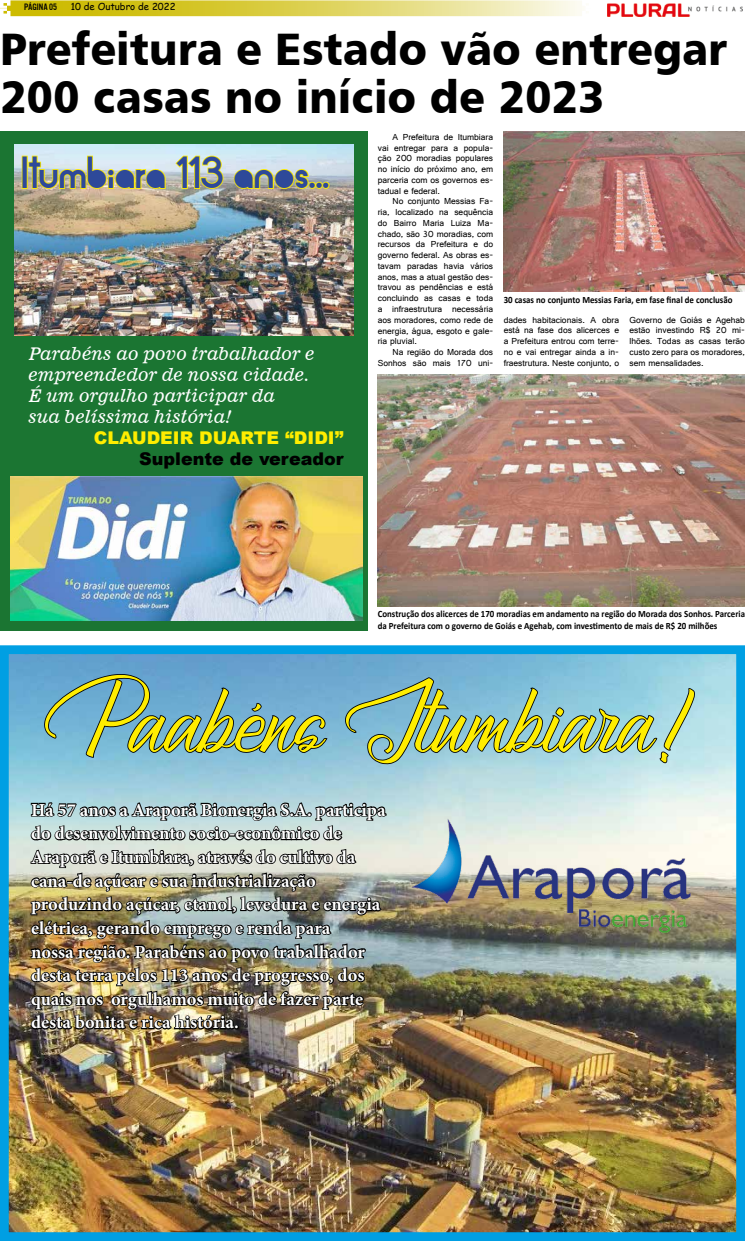
<style>
.page{position:relative;width:745px;height:1241px;background:#fff}
.page>*{position:absolute;margin:0;border:0;box-sizing:border-box;transform-origin:0 0}
.t1{font:100 105px "Athum";color:#ffed00}
.t2{font:45.5px/48.1px "Humanist 777 BT Black B";color:#000;scale:.95 1}
.t3{font:39.38px "Alpaca Solidify";color:#2e4999}
.t4{font:700 18.38px/23.6px "Minion Pro";color:#fff}
.t5{font:17.5px/21px "News 701 BT Italic A";color:#fff}
.t6{font:900 17.5px "Arial";color:#ffed00}
.t7{font:900 17.5px "Arial";color:#000}
.t8{font:700 9.62px/11.5px "Calibri";color:#000;scale:.92 1}
.t9{font:9.62px "Comic Sans MS";color:#000}
.t10{font:9.62px "U.S.101";color:#000}
.t11{font:9.19px/10.8px "Gautami";color:#000;text-align:justify}
</style>
<div class="page">
<div style="left:0;top:131px;width:367px;height:499px;background:#1b7532"></div>
<img style="left:14px;top:144px;width:339px;height:191px">
<svg style="left:0;top:0;width:582px;height:16px;background:#dfd462"></svg>
<img style="left:607px;top:3px;width:135px;height:14px">
<img style="left:10px;top:655px;width:724px;height:575px">
<div style="left:0;top:645px;width:744px;height:595px;border:9px solid #009fe3"></div>
<img style="left:396px;top:810px;width:329px;height:136px">
<svg style="left:42px;top:673px;width:285px;height:85px;background:#6195b3"></svg>
<svg style="left:30px;top:801px;width:358px;height:40px;background:#7b8c8d"></svg>
<img style="left:30px;top:847px;width:352px;height:183px">
<div style="left:22px;top:156px;width:6px;height:33px;border:2px solid #ffed00"></div>
<img style="left:27px;top:155px;width:139px;height:35px">
<svg style="left:174px;top:155px;width:50px;height:35px;background:#d6d691"></svg>
<svg style="left:233px;top:168px;width:97px;height:22px;background:#c9c98c"></svg>
<img style="left:10px;top:476px;width:352px;height:144px">
<img style="left:377px;top:375px;width:367px;height:189px">
<svg style="left:344px;top:564px;width:400px;height:201px"></svg>
<img style="left:503px;top:131px;width:241px;height:161px">
<img style="left:503px;top:281px;width:232px;height:11px">
<p class="t10" style="left:24px;top:2px;width:35px">PÁGINA 05</p>
<p class="t9" style="left:71px;top:0;width:106px">10 de Outubro de 2022</p>
<h2 class="t2" style="left:0;top:23px;width:766px">Prefeitura e Estado vão entregar<br>200 casas no início de 2023</h2>
<h3 class="t3" style="left:21px;top:151px;width:309px">Itumbiara 113 anos...</h3>
<h3 class="t5" style="left:29px;top:343px;width:287px">Parabéns ao povo trabalhador e empreendedor de nossa cidade.<br>É um orgulho participar da<br>sua belíssima história!</h3>
<h3 class="t6" style="left:94px;top:425px;width:251px">CLAUDEIR DUARTE “DIDI”</h3>
<h3 class="t7" style="left:139px;top:446px;width:206px">Suplente de vereador</h3>
<p class="t11" style="left:377px;top:131px;width:117px;text-indent:15px">A Prefeitura de Itumbiara vai entregar para a popula&shy;ção 200 moradias populares no início do próximo ano, em parceria com os governos es&shy;tadual e federal.</p>
<p class="t11" style="left:377px;top:196px;width:117px;text-indent:15px">No conjunto Messias Fa&shy;ria, localizado na sequência do Bairro Maria Luiza Ma&shy;chado, são 30 moradias, com recursos da Prefeitura e do governo federal. As obras es&shy;tavam paradas havia vários anos, mas a atual gestão des&shy;travou as pendências e está concluindo as casas e toda a infraestrutura necessária aos moradores, como rede de energia, água, esgoto e gale&shy;ria pluvial.</p>
<p class="t11" style="left:377px;top:346px;width:117px;text-align:right">Na região do Morada dos<br>Sonhos são mais 170 uni-</p>
<p class="t8" style="left:503px;top:294px;width:250px">30 casas no conjunto Messias Faria, em fase final de conclusão</p>
<p class="t11" style="left:503px;top:314px;width:117px">dades habitacionais. A obra está na fase dos alicerces e a Prefeitura entrou com terre&shy;no e vai entregar ainda a in&shy;fraestrutura. Neste conjunto, o</p>
<p class="t11" style="left:629px;top:314px;width:117px">Governo de Goiás e Agehab estão investindo R$ 20 mi&shy;lhões. Todas as casas terão custo zero para os moradores, sem mensalidades.</p>
<p class="t8" style="left:377px;top:608px;width:400px">Construção dos alicerces de 170 moradias em andamento na região do Morada dos Sonhos. Parceria da Prefeitura com o governo de Goiás e Agehab, com investimento de mais de R$ 20 milhões</p>
<h1 class="t1" style="left:45px;top:660px;width:650px">Paabéns Itumbiara!</h1>
<p class="t4" style="left:31px;top:797px;width:356px">Há 57 anos a Araporã Bionergia S.A. participa do desenvolvimento socio-econômico de Araporã e Itumbiara, através do cultivo da cana-de açúcar e sua industrialização produzindo açúcar, etanol, levedura e energia elétrica, gerando emprego e renda para<br>nossa região. Parabéns ao povo trabalhador desta terra pelos 113 anos de progresso, dos quais nos orgulhamos muito de fazer parte desta bonita e rica história.</p>
</div>
